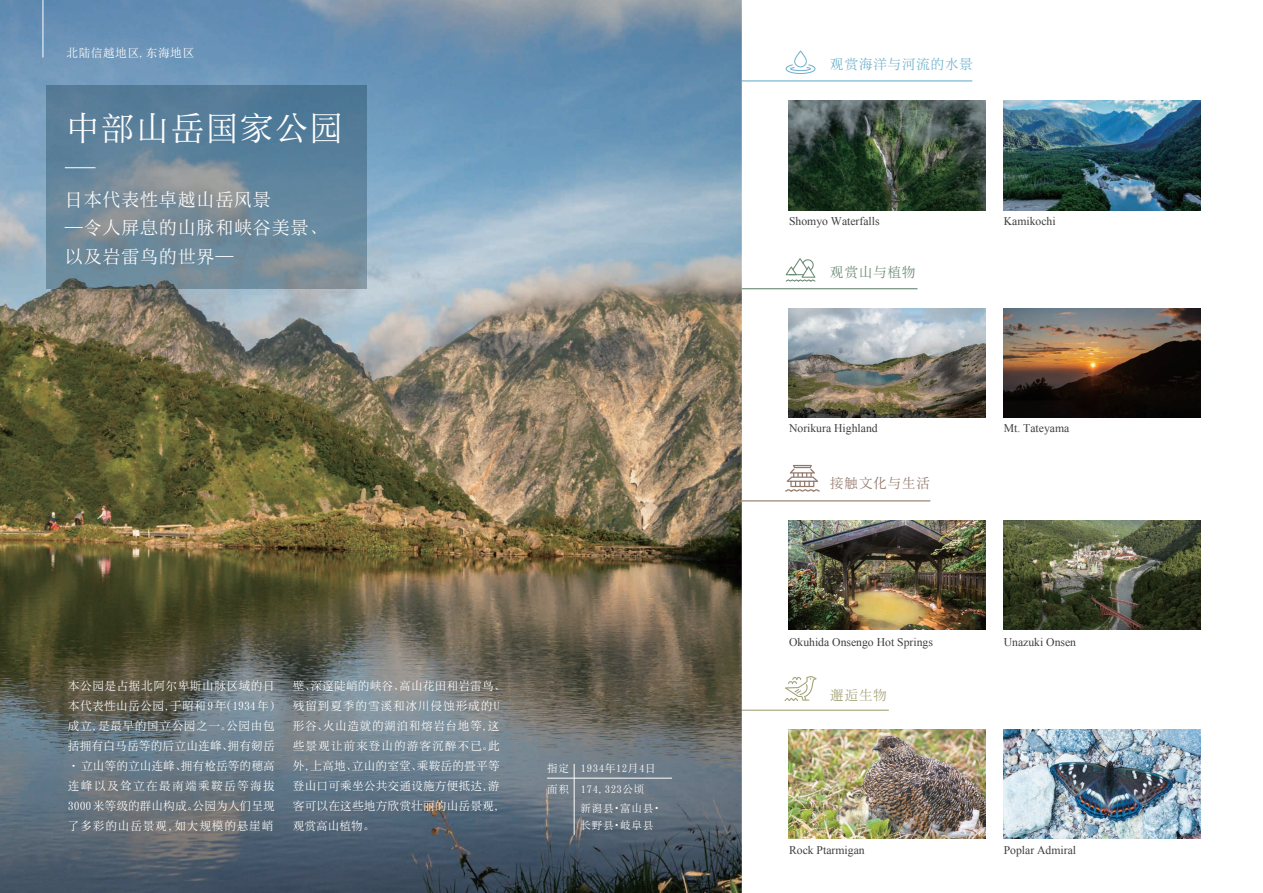
<style>
.page{position:relative;width:1263px;height:893px;background:#fff}
.page>*{position:absolute;margin:0;border:0;box-sizing:border-box;transform-origin:0 0}
.t1{font:33.3px "Sim Song";letter-spacing:.04em;color:#fff}
.t2{font:18px/29px "Sim Song";letter-spacing:.04em;color:#fff}
.t3{font:13.8px "Sim Song";letter-spacing:.04em;color:#6eb2ce}
.t4{font:13.8px "Sim Song";letter-spacing:.04em;color:#92776a}
.t5{font:13.8px "Sim Song";letter-spacing:.04em;color:#698a71}
.t6{font:13.8px "Sim Song";color:#a4a47a}
.t7{font:11.7px/20px "Sim Song";letter-spacing:.03em;color:#fff}
.t8{font:11.7px "Times New Roman";color:#3e3e3f}
.t9{font:10.65px/20.4px "Sim Song";letter-spacing:.06em;color:#fff}
.s1{font-family:"Koz Go Pr 6 N"}
</style>
<div class="page">
<img style="left:0;top:0;width:742px;height:893px">
<img style="left:47px;top:86px;width:319px;height:203px">
<hr style="left:43px;top:0;width:1px;height:57px;background:#fff">
<hr style="left:65px;top:167px;width:31px;height:1px;background:#fff">
<hr style="left:547px;top:778px;width:125px;height:1px;background:#fff">
<hr style="left:574px;top:764px;width:1px;height:71px;background:#fff">
<img style="left:789px;top:101px;width:196px;height:109px">
<img style="left:1004px;top:101px;width:196px;height:109px">
<img style="left:789px;top:308px;width:196px;height:109px">
<img style="left:1004px;top:308px;width:196px;height:109px">
<img style="left:789px;top:520px;width:196px;height:109px">
<img style="left:1004px;top:520px;width:196px;height:109px">
<img style="left:789px;top:729px;width:196px;height:109px">
<img style="left:1004px;top:729px;width:196px;height:109px">
<svg style="left:786px;top:258px;width:29px;height:24px"></svg>
<svg style="left:784px;top:676px;width:33px;height:25px"></svg>
<hr style="left:742px;top:80px;width:230px;height:1px;background:#6eb2ce">
<hr style="left:742px;top:288px;width:175px;height:1px;background:#698a71">
<hr style="left:742px;top:500px;width:188px;height:1px;background:#92776a">
<hr style="left:742px;top:710px;width:147px;height:1px;background:#a4a47a">
<svg style="left:786px;top:51px;width:29px;height:23px"></svg>
<svg style="left:785px;top:465px;width:35px;height:27px"></svg>
<p class="t7" style="left:67px;top:43px;width:129px">北陆信越地区,东海地区</p>
<h1 class="t1" style="left:67px;top:111px;width:278px">中部山岳国家公园</h1>
<h2 class="t2" style="left:65px;top:185px;width:264px">日本代表性卓越山岳风景<br>—令人屏息的山脉和峡谷美景、以及岩雷鸟的世界—</h2>
<p class="t7" style="left:68px;top:676px;width:214px">本公园是占据北阿尔卑斯山脉区域的日本代表性山岳公园，于昭和9年（1934年）成立，是最早的国立公园之一。公园由包括拥有白马岳等的后立山连峰、拥有剱岳·立山等的立山连峰、拥有枪岳等的穗高连峰以及耸立在最南端乘鞍岳等海拔<br>3000米等级的群山构成。公园为人们呈现了多彩的山岳景观，如大规模的悬崖峭</p>
<p class="t7" style="left:293px;top:676px;width:214px">壁、深邃陡峭的峡谷、高山花田和岩雷鸟、残留到夏季的雪溪和冰川侵蚀形成的U形谷、火山造就的湖泊和熔岩台地等，这些景观让前来登山的游客沉醉不已。此外，上高地、立山的室堂、乘鞍岳的畳平等登山口可乘坐公共交通设施方便抵达，游客可以在这些地方欣赏壮丽的山岳景观，观赏高山植物。</p>
<p class="t9" style="left:547px;top:758px;width:110px">指定　1934年12月4日面积　174,323公顷</p>
<p class="t9" style="left:580px;top:799px;width:83px;line-height:17.4px">新潟县<span class="s1">・</span>富山县<span class="s1">・</span>长野县<span class="s1">・</span>岐阜县</p>
<p class="t3" style="left:830px;top:57px;width:145px">观赏海洋与河流的水景</p>
<p class="t8" style="left:789px;top:214px;width:92px">Shomyo Waterfalls</p>
<p class="t8" style="left:1004px;top:214px;width:53px">Kamikochi</p>
<p class="t5" style="left:830px;top:265px;width:87px">观赏山与植物</p>
<p class="t8" style="left:789px;top:421px;width:90px">Norikura Highland</p>
<p class="t8" style="left:1004px;top:421px;width:67px">Mt. Tateyama</p>
<p class="t4" style="left:830px;top:476px;width:102px">接触文化与生活</p>
<p class="t8" style="left:789px;top:634px;width:145px">Okuhida Onsengo Hot Springs</p>
<p class="t8" style="left:1004px;top:634px;width:74px">Unazuki Onsen</p>
<p class="t6" style="left:830px;top:688px;width:58px">邂逅生物</p>
<p class="t8" style="left:789px;top:842px;width:77px">Rock Ptarmigan</p>
<p class="t8" style="left:1004px;top:842px;width:74px">Poplar Admiral</p>
</div>
